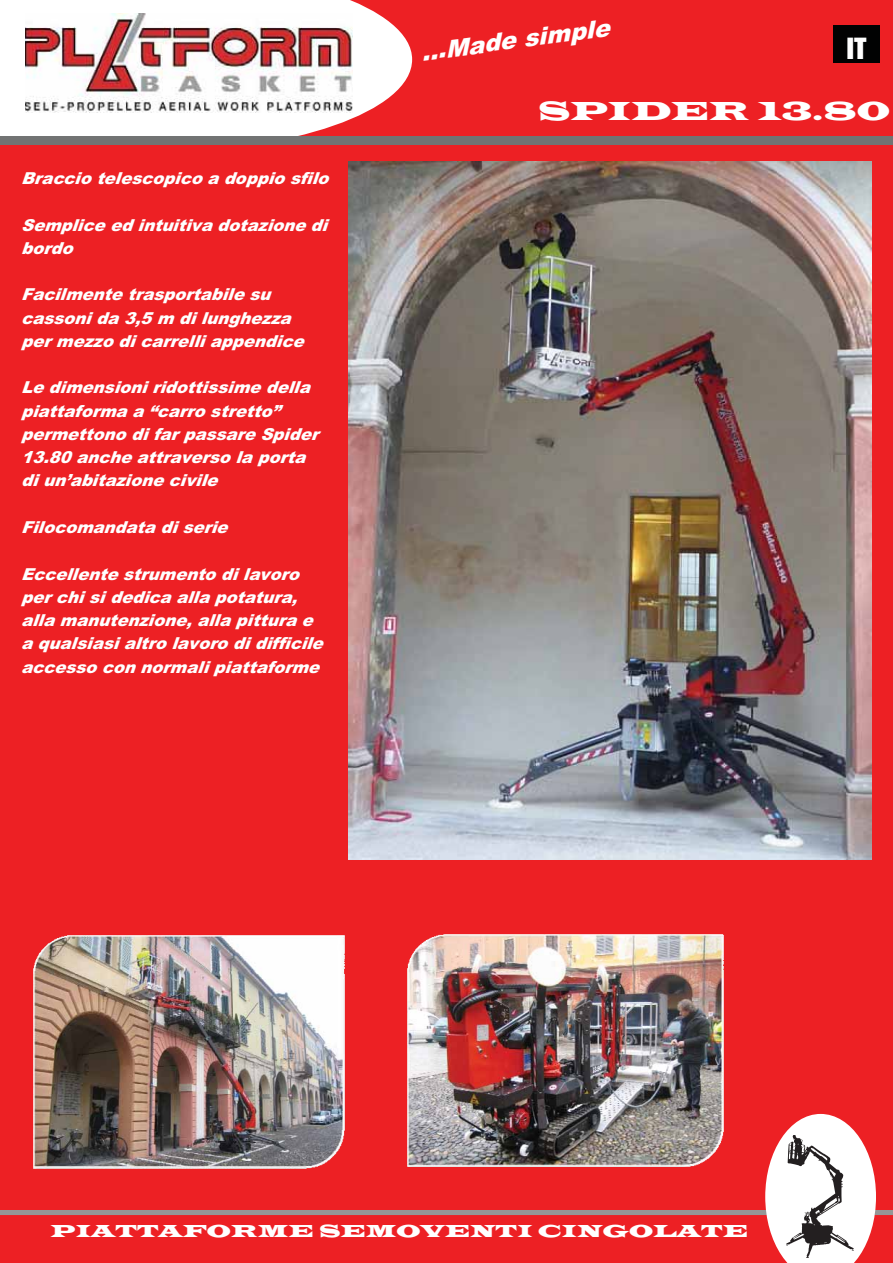
<style>
.page{position:relative;width:893px;height:1263px;background:#fff}
.page>*{position:absolute;margin:0;border:0;box-sizing:border-box;transform-origin:0 0}
.t1{font:27px "Latin Wide";color:#fff}
.t2{font:27px "Impact";color:#fff}
.t3{font:italic 900 24px "Arial";color:#fff}
.t4{font:18px "Latin Wide";color:#fff}
.t5{font:italic 900 16.5px/23.2px "Arial";color:#fff}
</style>
<div class="page">
<div style="left:0;top:876px;width:892px;height:386px;background:#ed2024"></div>
<div style="left:0;top:0;width:892px;height:145px;background:#ed2024"></div>
<svg style="left:0;top:0;width:412px;height:136px;fill:#fff"></svg>
<img style="left:25px;top:14px;width:328px;height:99px">
<div style="left:0;top:136px;width:892px;height:1059px;background:#ed2024"></div>
<hr style="left:0;top:1211px;width:892px;height:4px;background:#969696">
<svg style="left:765px;top:1114px;width:111px;height:148px"></svg>
<div style="left:0;top:136px;width:892px;height:9px;background:#727373"></div>
<div style="left:833px;top:26px;width:47px;height:37px;background:#010202"></div>
<img style="left:348px;top:162px;width:523px;height:697px">
<img style="left:33px;top:935px;width:312px;height:234px">
<img style="left:407px;top:934px;width:317px;height:233px">
<img style="left:408px;top:1166px;width:276px;height:1px">
<h2 class="t3" style="left:420px;top:43px;width:191px;rotate:-7deg">...Made simple</h2>
<h1 class="t2" style="left:846px;top:40px;width:22px">IT</h1>
<p class="t5" style="left:21px;top:168px;width:314px">Braccio telescopico a doppio sfilo</p>
<p class="t5" style="left:21px;top:215px;width:313px">Semplice ed intuitiva dotazione di bordo</p>
<p class="t5" style="left:21px;top:285px;width:289px">Facilmente trasportabile su cassonida 3,5 m dilunghezza permezzo dicarrelliappendice</p>
<p class="t5" style="left:21px;top:378px;width:304px">Le dimensioniridottissime della piattaforma a “carro stretto” permettono difarpassare Spider<br>13.80 anche attraverso la porta diun’abitazione civile</p>
<p class="t5" style="left:21px;top:517px;width:213px">Filocomandata diserie</p>
<p class="t5" style="left:21px;top:564px;width:308px">Eccellente strumento dilavoro perchisidedica alla potatura, alla manutenzione,alla pittura e a qualsiasialtro lavoro didifficile accesso con normalipiattaforme</p>
<h1 class="t1" style="left:538px;top:95px;width:354px">SPIDER 13.80</h1>
<p class="t4" style="left:51px;top:1221px;width:699px">PIATTAFORME SEMOVENTI CINGOLATE</p>
</div>
